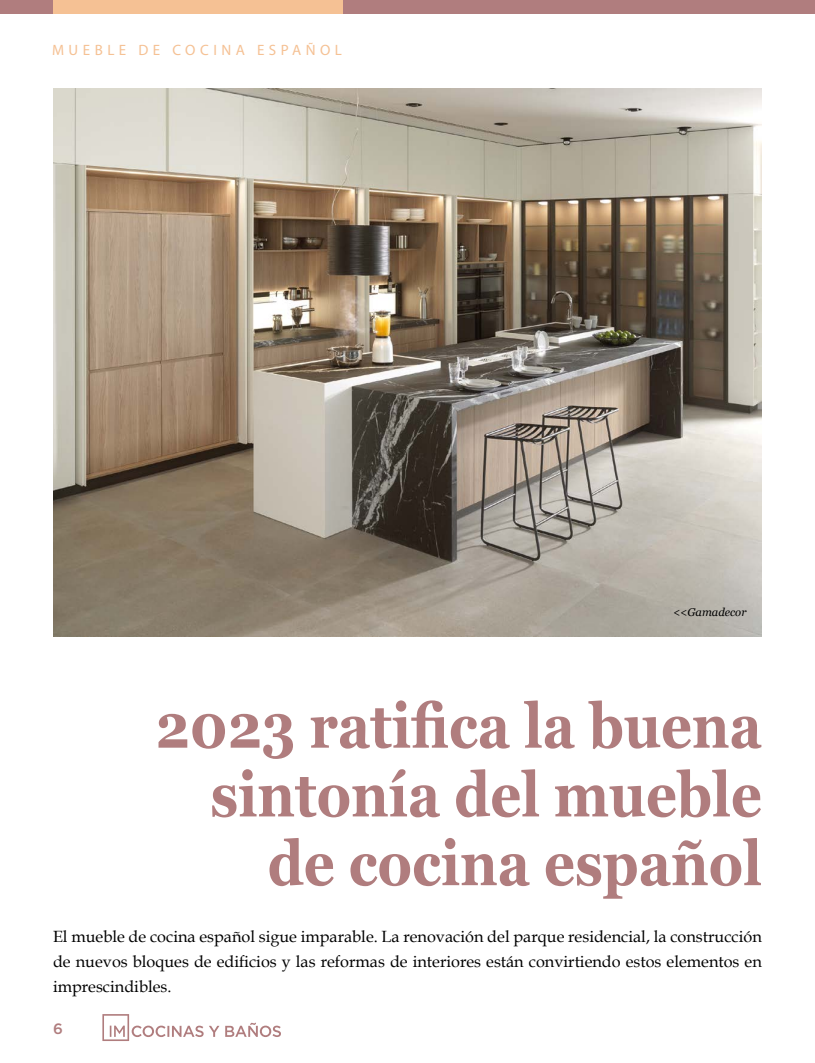
<style>
.page{position:relative;width:815px;height:1063px;background:#fff}
.page>*{position:absolute;margin:0;border:0;box-sizing:border-box;transform-origin:0 0}
.t1{font:700 62.5px/68.8px "Georgia";color:#b07d7e;text-align:right;scale:.87 1}
.t2{font:16.25px/25px "Book Antiqua";color:#000;text-align:justify}
.t3{font:15px "Myriad Pro";letter-spacing:.3em;color:#f5c194}
.t4{font:500 15px "Gotham";color:#b07d7e}
.t5{font:italic 11.25px "Georgia";color:#000}
</style>
<div class="page">
<div style="left:0;top:0;width:815px;height:14px;background:#b07d7e"></div>
<div style="left:53px;top:0;width:290px;height:14px;background:#f5c194"></div>
<svg style="left:102px;top:1014px;width:117px;height:27px"></svg>
<svg style="left:225px;top:1023px;width:56px;height:14px"></svg>
<img style="left:53px;top:89px;width:709px;height:548px">
<p class="t3" style="left:52px;top:41px;width:291px">MUEBLE DE COCINA ESPAÑOL</p>
<p class="t5" style="left:673px;top:605px;width:75px">&lt;&lt;Gamadecor</p>
<h1 class="t1" style="left:156px;top:692px;width:698px">2023 ratifica la buena sintonía del mueble de cocina español</h1>
<p class="t2" style="left:53px;top:924px;width:710px">El mueble de cocina español sigue imparable. La renovación del parque residencial, la construcción de nuevos bloques de edificios y las reformas de interiores están convirtiendo estos elementos en imprescindibles.</p>
<p class="t4" style="left:53px;top:1018px;width:11px">6</p>
</div>
